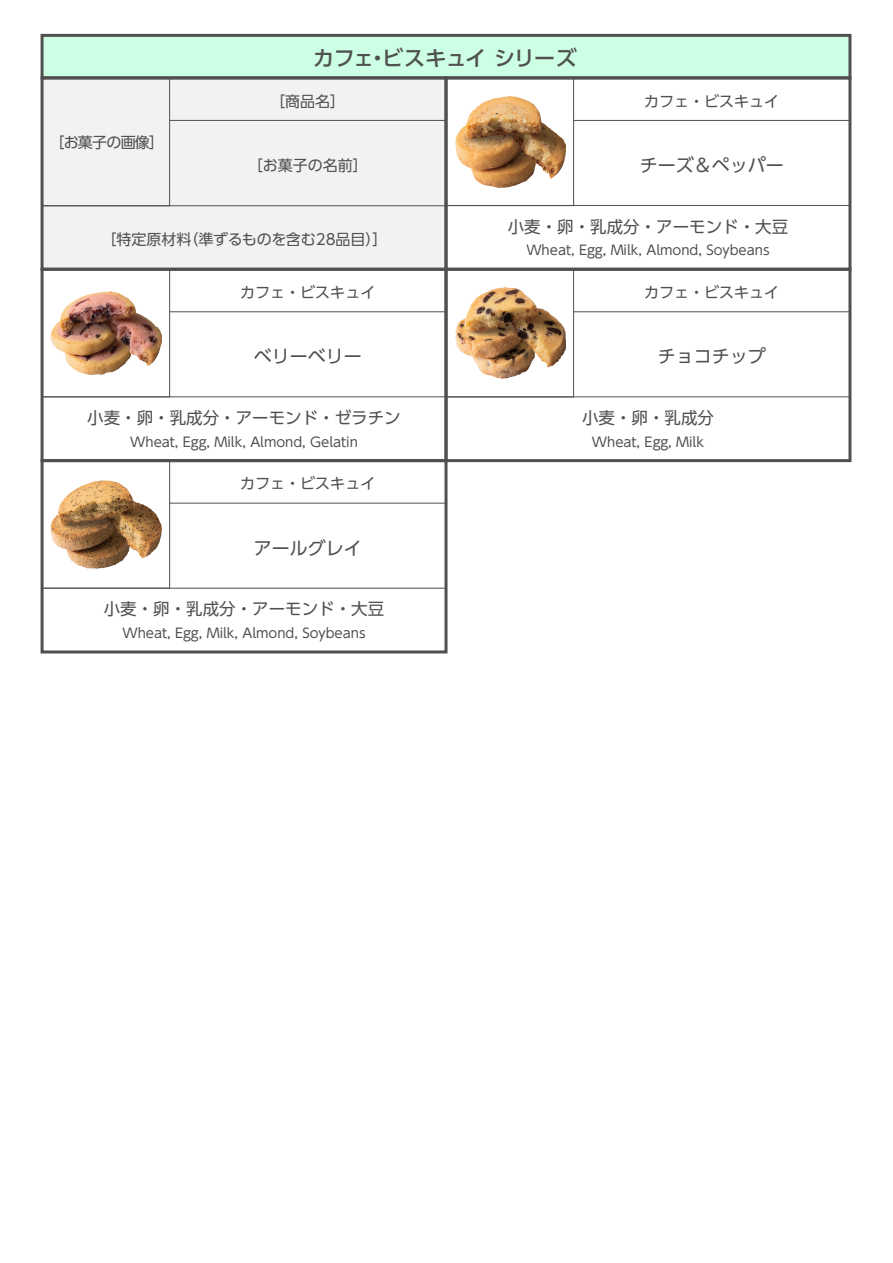
<style>
.page{position:relative;width:893px;height:1263px;background:#fff}
.page>*{position:absolute;margin:0;border:0;box-sizing:border-box;transform-origin:0 0}
.t1{font:500 21px "UD Shin Go Pro";letter-spacing:-.04em;color:#505050}
.t2{font:18px "UD Shin Go Pro";color:#505050}
.t3{font:16.5px "UD Shin Go Pro";color:#505050}
.t4{font:15px "UD Shin Go Pro";color:#505050}
.t5{font:13.2px "UD Shin Go Pro";color:#505050}
</style>
<div class="page">
<div style="left:42px;top:35px;width:808px;height:43px;background:#ccffe3"></div>
<div style="left:42px;top:78px;width:404px;height:191px;background:#f2f2f2"></div>
<img style="left:455px;top:288px;width:111px;height:90px">
<img style="left:51px;top:480px;width:110px;height:88px">
<img style="left:455px;top:96px;width:111px;height:92px">
<img style="left:51px;top:292px;width:110px;height:83px">
<div style="left:41px;top:34px;width:810px;height:45px;border:3px solid #505050"></div>
<hr style="left:42px;top:205px;width:404px;height:1px;background:#505050">
<hr style="left:170px;top:120px;width:276px;height:1px;background:#505050">
<div style="left:41px;top:76px;width:406px;height:195px;border:3px solid #505050"></div>
<div style="left:42px;top:78px;width:128px;height:128px;border:1px solid #505050"></div>
<div style="left:444px;top:268px;width:407px;height:194px;border:3px solid #505050"></div>
<div style="left:41px;top:459px;width:406px;height:194px;border:3px solid #505050"></div>
<div style="left:444px;top:76px;width:407px;height:195px;border:3px solid #505050"></div>
<div style="left:41px;top:268px;width:406px;height:194px;border:3px solid #505050"></div>
<hr style="left:42px;top:396px;width:404px;height:1px;background:#505050">
<hr style="left:170px;top:311px;width:276px;height:1px;background:#505050">
<hr style="left:574px;top:120px;width:276px;height:1px;background:#505050">
<hr style="left:446px;top:396px;width:404px;height:1px;background:#505050">
<hr style="left:574px;top:311px;width:276px;height:1px;background:#505050">
<hr style="left:42px;top:588px;width:404px;height:1px;background:#505050">
<hr style="left:170px;top:503px;width:276px;height:1px;background:#505050">
<hr style="left:446px;top:205px;width:404px;height:1px;background:#505050">
<div style="left:42px;top:269px;width:128px;height:128px;border:1px solid #505050"></div>
<div style="left:446px;top:269px;width:128px;height:128px;border:1px solid #505050"></div>
<div style="left:42px;top:460px;width:128px;height:129px;border:1px solid #505050"></div>
<div style="left:446px;top:78px;width:128px;height:128px;border:1px solid #505050"></div>
<p class="t4" style="left:50px;top:130px;width:116px">［お菓子の画像］</p>
<h1 class="t1" style="left:313px;top:41px;width:265px">カフェ・ビスキュイ シリーズ</h1>
<p class="t4" style="left:270px;top:89px;width:76px">［商品名］</p>
<p class="t4" style="left:248px;top:153px;width:121px">［お菓子の名前］</p>
<p class="t4" style="left:644px;top:89px;width:136px">カフェ・ビスキュイ</p>
<h2 class="t2" style="left:640px;top:151px;width:145px">チーズ＆ペッパー</h2>
<p class="t4" style="left:101px;top:228px;width:287px">［特定原材料（準ずるものを含む28品目）］</p>
<p class="t4" style="left:240px;top:280px;width:136px">カフェ・ビスキュイ</p>
<h2 class="t2" style="left:254px;top:342px;width:109px">ベリーベリー</h2>
<p class="t3" style="left:87px;top:405px;width:315px">小麦・卵・乳成分・アーモンド・ゼラチン</p>
<p class="t5" style="left:130px;top:431px;width:229px">Wheat, Egg, Milk, Almond, Gelatin</p>
<p class="t4" style="left:240px;top:471px;width:136px">カフェ・ビスキュイ</p>
<h2 class="t2" style="left:254px;top:533px;width:109px">アールグレイ</h2>
<p class="t3" style="left:104px;top:596px;width:282px">小麦・卵・乳成分・アーモンド・大豆</p>
<p class="t5" style="left:122px;top:622px;width:245px">Wheat, Egg, Milk, Almond, Soybeans</p>
<p class="t3" style="left:508px;top:213px;width:282px">小麦・卵・乳成分・アーモンド・大豆</p>
<p class="t5" style="left:526px;top:240px;width:245px">Wheat, Egg, Milk, Almond, Soybeans</p>
<p class="t4" style="left:644px;top:280px;width:136px">カフェ・ビスキュイ</p>
<h2 class="t2" style="left:658px;top:342px;width:109px">チョコチップ</h2>
<p class="t3" style="left:582px;top:404px;width:133px">小麦・卵・乳成分</p>
<p class="t5" style="left:592px;top:431px;width:114px">Wheat, Egg, Milk</p>
</div>
